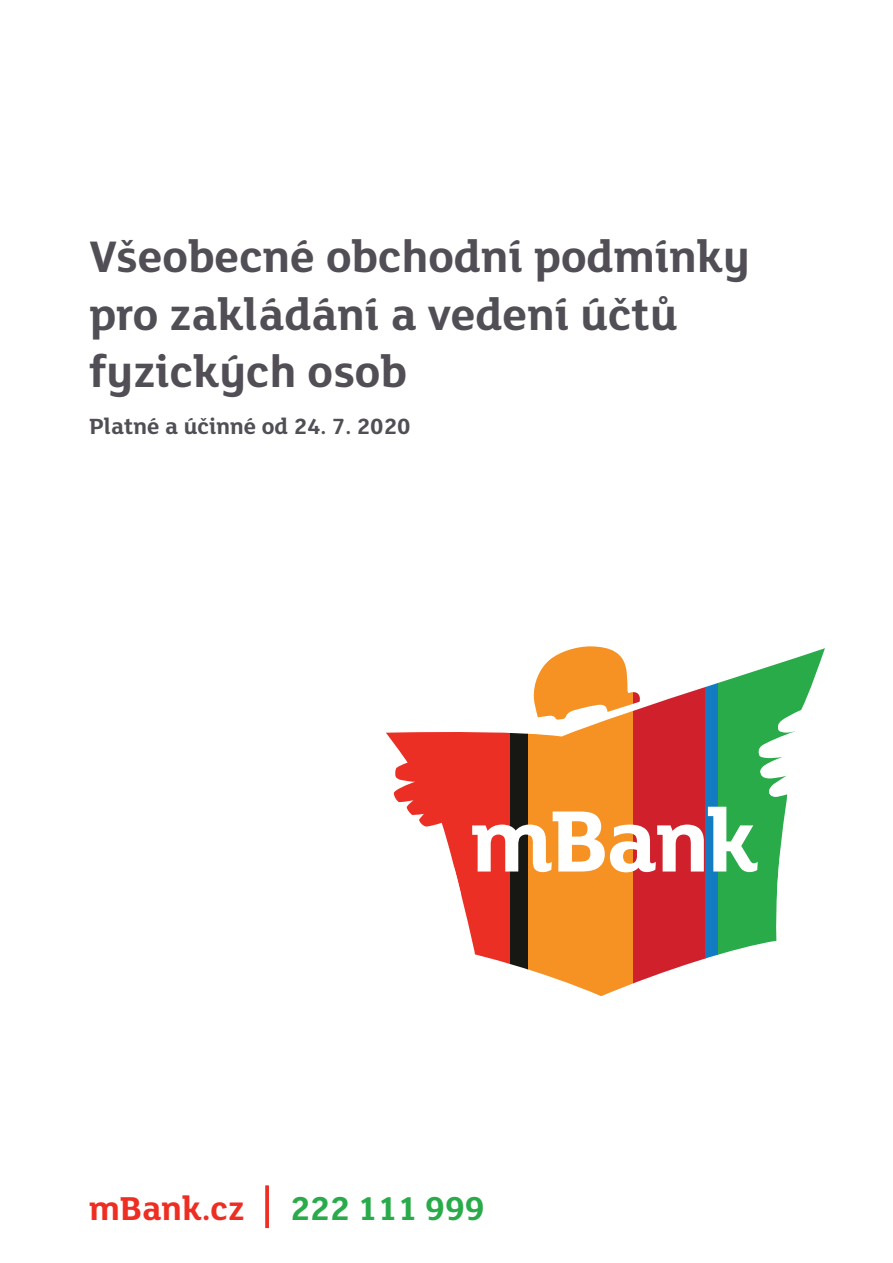
<style>
.page{position:relative;width:893px;height:1263px;background:#fff}
.page>*{position:absolute;margin:0;border:0;box-sizing:border-box;transform-origin:0 0}
.t1{font:700 48px/57.6px "FS Lola";color:#524e55}
.t2{font:700 36px "FS Lola";letter-spacing:-.005em;color:#29ab4a}
.t3{font:700 36px "FS Lola";color:#ee2e22}
.t4{font:700 24px "FS Lola";color:#524e55}
</style>
<div class="page">
<svg style="left:265px;top:1185px;width:4px;height:43px"></svg>
<svg style="left:718px;top:648px;width:107px;height:307px"></svg>
<svg style="left:633px;top:687px;width:72px;height:297px;background:#d53b46"></svg>
<svg style="left:528px;top:646px;width:105px;height:350px;fill:#f59223"></svg>
<svg style="left:386px;top:732px;width:124px;height:232px"></svg>
<div style="left:510px;top:733px;width:18px;height:237px;background:#171714"></div>
<div style="left:705px;top:683px;width:13px;height:276px;background:#127bc1"></div>
<img style="left:454px;top:792px;width:326px;height:103px">
<svg style="left:472px;top:807px;width:286px;height:65px"></svg>
<p class="t1" style="left:89px;top:232px;width:662px">Všeobecné obchodní podmínky pro zakládání a vedení účtů fyzických osob</p>
<p class="t4" style="left:90px;top:417px;width:322px">Platné a účinné od 24. 7. 2020</p>
<p class="t3" style="left:89px;top:1195px;width:157px">mBank.cz</p>
<p class="t2" style="left:290px;top:1195px;width:197px">222 111 999</p>
</div>
